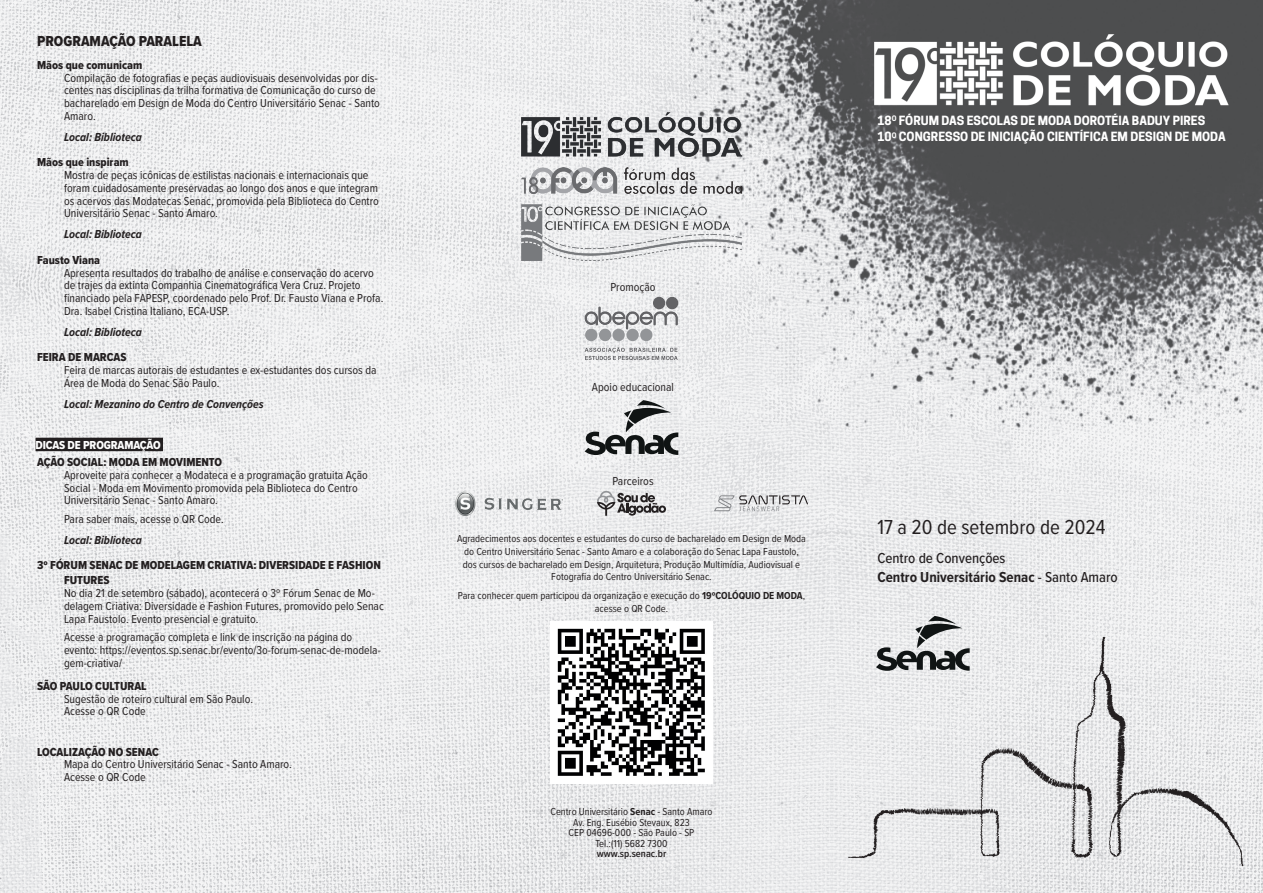
<style>
.page{position:relative;width:1263px;height:893px;background:#fff}
.page>*{position:absolute;margin:0;border:0;box-sizing:border-box;transform-origin:0 0}
.t1{font:21px "Proxima Nova Cond";color:#231f20}
.t2{font:500 15px/18.8px "Proxima Nova Cond";color:#231f20}
.t3{font:15px "Proxima Nova Cond Extrabld";color:#231f20}
.t4{font:12px/12.8px "Proxima Nova Cond";color:#231f20}
.t5{font:12px/15px "Proxima Nova Cond Extrabld";color:#231f20}
.t6{font:italic 700 12px "Proxima Nova Cond";color:#231f20}
.t7{font:700 12px/16.6px "Cooper Hewitt";color:#fff}
.t8{font:12px "Proxima Nova Cond Extrabld";letter-spacing:-.01em;color:#fff}
.t9{font:10.5px/12.8px "Proxima Nova Cond";color:#231f20;text-align:center}
.t10{font:600 10.5px "Proxima Nova Cond";color:#231f20}
.s1{font-weight:700}
</style>
<div class="page">
<img style="left:0;top:0;width:1263px;height:893px">
<img style="left:821px;top:625px;width:423px;height:242px">
<img style="left:874px;top:34px;width:355px;height:71px">
<svg style="left:876px;top:616px;width:94px;height:55px"></svg>
<div style="left:36px;top:438px;width:127px;height:13px;background:#231f20"></div>
<img style="left:522px;top:113px;width:219px;height:44px">
<img style="left:522px;top:168px;width:219px;height:25px">
<img style="left:522px;top:204px;width:219px;height:56px">
<div style="left:653px;top:297px;width:12px;height:12px;background:#636366;border-radius:50%"></div>
<div style="left:666px;top:297px;width:12px;height:12px;background:#636366;border-radius:50%"></div>
<div style="left:585px;top:329px;width:12px;height:12px;background:#939598;border-radius:50%"></div>
<div style="left:640px;top:329px;width:12px;height:12px;background:#939598;border-radius:50%"></div>
<div style="left:626px;top:329px;width:13px;height:12px;background:#939598;border-radius:50%"></div>
<div style="left:612px;top:329px;width:13px;height:12px;background:#939598;border-radius:50%"></div>
<div style="left:599px;top:329px;width:12px;height:12px;background:#939598;border-radius:50%"></div>
<svg style="left:585px;top:307px;width:93px;height:22px"></svg>
<svg style="left:585px;top:347px;width:93px;height:13px"></svg>
<svg style="left:585px;top:400px;width:93px;height:55px"></svg>
<svg style="left:597px;top:490px;width:69px;height:26px"></svg>
<svg style="left:714px;top:495px;width:94px;height:16px"></svg>
<img style="left:455px;top:491px;width:108px;height:24px">
<img style="left:551px;top:622px;width:161px;height:161px">
<p class="t3" style="left:37px;top:30px;width:166px">PROGRAMAÇÃO PARALELA</p>
<p class="t5" style="left:37px;top:57px;width:107px">Mãos que comunicam</p>
<p class="t4" style="left:64px;top:71px;width:317px">Compilação de fotografias e peças audiovisuais desenvolvidas por dis&shy;centes nas disciplinas da trilha formativa de Comunicação do curso de bacharelado em Design de Moda do Centro Universitário Senac - Santo Amaro.</p>
<p class="t6" style="left:64px;top:128px;width:79px">Local: Biblioteca</p>
<p class="t5" style="left:37px;top:155px;width:93px">Mãos que inspiram</p>
<p class="t4" style="left:64px;top:168px;width:316px">Mostra de peças icônicas de estilistas nacionais e internacionais que foram cuidadosamente preservadas ao longo dos anos e que integram os acervos das Modatecas Senac, promovida pela Biblioteca do Centro Universitário Senac - Santo Amaro.</p>
<p class="t6" style="left:64px;top:225px;width:79px">Local: Biblioteca</p>
<p class="t5" style="left:37px;top:252px;width:65px">Fausto Viana</p>
<p class="t4" style="left:64px;top:266px;width:321px">Apresenta resultados do trabalho de análise e conservação do acervo de trajes da extinta Companhia Cinematográfica Vera Cruz. Projeto financiado pela FAPESP, coordenado pelo Prof. Dr. Fausto Viana e Profa.<br>Dra. Isabel Cristina Italiano, ECA-USP.</p>
<p class="t6" style="left:64px;top:323px;width:79px">Local: Biblioteca</p>
<p class="t5" style="left:37px;top:350px;width:91px">FEIRA DE MARCAS</p>
<p class="t4" style="left:64px;top:363px;width:314px">Feira de marcas autorais de estudantes e ex-estudantes dos cursos da<br>Área de Moda do Senac São Paulo.</p>
<p class="t6" style="left:64px;top:395px;width:201px">Local: Mezanino do Centro de Convenções</p>
<p class="t8" style="left:36px;top:436px;width:127px">DICAS DE PROGRAMAÇÃO</p>
<p class="t5" style="left:37px;top:454px;width:187px">AÇÃO SOCIAL: MODA EM MOVIMENTO</p>
<p class="t4" style="left:64px;top:468px;width:305px">Aproveite para conhecer a Modateca e a programação gratuita Ação<br>Social - Moda em Movimento promovida pela Biblioteca do Centro<br>Universitário Senac - Santo Amaro.</p>
<p class="t4" style="left:64px;top:512px;width:161px">Para saber mais, acesse o QR Code.</p>
<p class="t6" style="left:64px;top:531px;width:79px">Local: Biblioteca</p>
<p class="t5" style="left:64px;top:558px;width:318px;text-indent:-27px">3º FÓRUM SENAC DE MODELAGEM CRIATIVA: DIVERSIDADE E FASHION<br>FUTURES</p>
<p class="t4" style="left:64px;top:586px;width:321px">No dia 21 de setembro (sábado), acontecerá o 3º Fórum Senac de Mo&shy;delagem Criativa: Diversidade e Fashion Futures, promovido pelo Senac<br>Lapa Faustolo. Evento presencial e gratuito.</p>
<p class="t4" style="left:64px;top:630px;width:318px">Acesse a programação completa e link de inscrição na página do evento: https://eventos.sp.senac.br/evento/3o-forum-senac-de-modela&shy;gem-criativa/</p>
<p class="t5" style="left:37px;top:678px;width:111px">SÃO PAULO CULTURAL</p>
<p class="t4" style="left:64px;top:692px;width:191px">Sugestão de roteiro cultural em São Paulo.<br>Acesse o QR Code</p>
<p class="t5" style="left:37px;top:744px;width:123px">LOCALIZAÇÃO NO SENAC</p>
<p class="t4" style="left:64px;top:757px;width:229px">Mapa do Centro Universitário Senac - Santo Amaro.<br>Acesse o QR Code</p>
<p class="t4" style="left:610px;top:280px;width:47px">Promoção</p>
<p class="t4" style="left:592px;top:380px;width:84px">Apoio educacional</p>
<p class="t4" style="left:612px;top:474px;width:43px">Parceiros</p>
<p class="t9" style="left:457px;top:532px;width:350px">Agradecimentos aos docentes e estudantes do curso de bacharelado em Design de Moda do Centro Universitário Senac - Santo Amaro e a colaboração do Senac Lapa Faustolo, dos cursos de bacharelado em Design, Arquitetura, Produção Multimídia, Audiovisual e Fotografia do Centro Universitário Senac.</p>
<p class="t9" style="left:458px;top:589px;width:349px">Para conhecer quem participou da organização e execução do <span class="s1">19ºCOLÓQUIO DE MODA</span>, acesse o QR Code.</p>
<p class="t7" style="left:877px;top:112px;width:350px">18<sup>O</sup> FÓRUM DAS ESCOLAS DE MODA DOROTÉIA BADUY PIRES<br>10<sup>O</sup> CONGRESSO DE INICIAÇÃO CIENTÍFICA EM DESIGN DE MODA</p>
<h1 class="t1" style="left:877px;top:512px;width:229px">17 a 20 de setembro de 2024</h1>
<p class="t2" style="left:877px;top:548px;width:242px">Centro de Convenções<br><span class="s1">Centro Universitário Senac</span> - Santo Amaro</p>
<p class="t9" style="left:550px;top:806px;width:164px;line-height:10.5px">Centro Universitário <span class="s1">Senac</span> - Santo Amaro<br>Av. Eng. Eusébio Stevaux, 823<br>CEP 04696-000 - São Paulo - SP<br>Tel.:(11) 5682 7300</p>
<p class="t10" style="left:597px;top:846px;width:71px">www.sp.senac.br</p>
</div>
